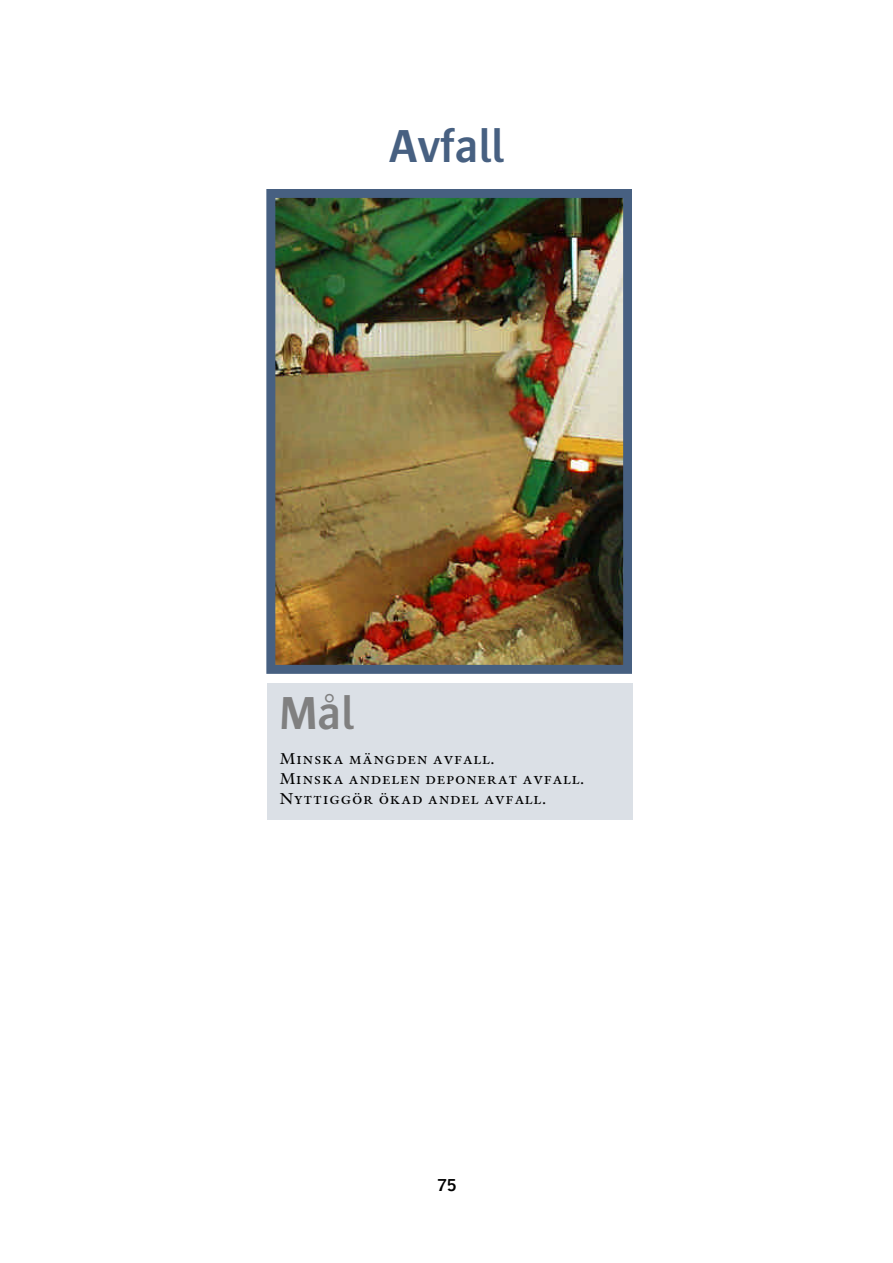
<style>
.page{position:relative;width:893px;height:1263px;background:#fff}
.page>*{position:absolute;margin:0;border:0;box-sizing:border-box;transform-origin:0 0}
.t1{font:600 48px "Bosis";color:#476081}
.t2{font:600 48px "Bosis";color:#808080}
.t3{font:600 18px "Bosis";color:#000}
.t4{font:16.5px/19.8px "Indigo SC";letter-spacing:-.005em;color:#000}
</style>
<div class="page">
<img style="left:266px;top:189px;width:366px;height:485px">
<div style="left:267px;top:684px;width:366px;height:136px;background:#dbe0e6"></div>
<h1 class="t1" style="left:389px;top:121px;width:117px">Avfall</h1>
<h1 class="t2" style="left:279px;top:688px;width:76px">Mål</h1>
<p class="t4" style="left:279px;top:749px;width:306px">Minska mängden avfall.<br>Minska andelen deponerat avfall.<br>Nyttiggör ökad andel avfall.</p>
<p class="t3" style="left:437px;top:1176px;width:21px">75</p>
</div>
